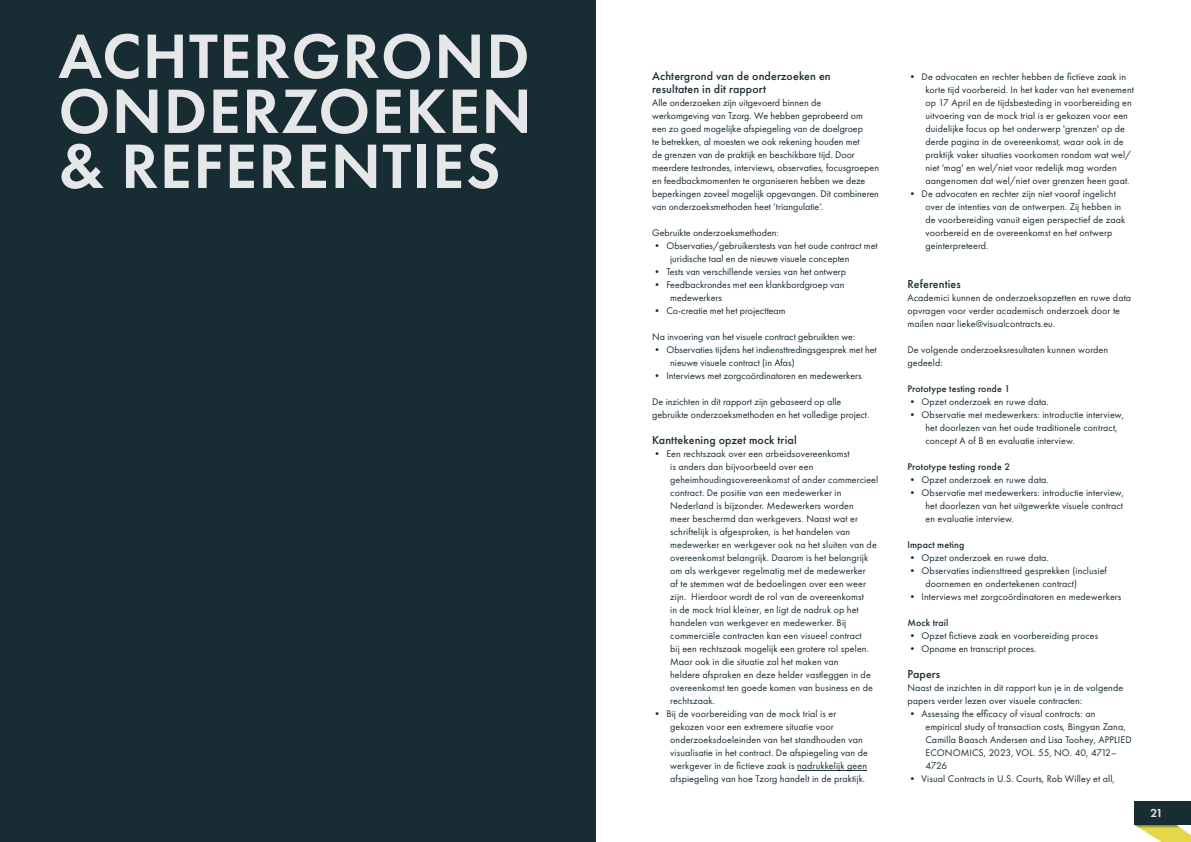
<style>
.page{position:relative;width:1191px;height:842px;background:#fff}
.page>*{position:absolute;margin:0;border:0;box-sizing:border-box;transform-origin:0 0}
.Brood{font:600 65px/55px "Futura PT";letter-spacing:.02em;color:#e6e7e9;text-align:justify}
.Brood-2{font:500 12px/13px "Futura PT";letter-spacing:.01em;color:#1a2d33}
.Brood-3{font:500 12px "Futura PT";letter-spacing:.01em;color:#182c33}
.Brood-4{font:600 12px "Futura PT";color:#e6e7e9}
.Brood-5{font:10px/13px "Futura PT";letter-spacing:.01em;color:#182c33}
.Brood-6{font:500 10px "Futura PT";letter-spacing:.01em;color:#182c33}
</style>
<div class="page">
<div style="left:0;top:0;width:595px;height:842px;background:#182c33"></div>
<svg style="left:1135px;top:825px;width:56px;height:17px"></svg>
<div style="left:1134px;top:801px;width:57px;height:24px;background:#182c33"></div>
<hr style="left:797px;top:770px;width:70px;height:1px;background:#182c33">
<p class="Brood" style="left:58px;top:28px;width:475px">ACHTERGROND ONDERZOEKEN &amp; REFERENTIES</p>
<p class="Brood-2" style="left:652px;top:70px;width:180px">Achtergrond van de onderzoeken en resultaten in dit rapport</p>
<p class="Brood-5" style="left:652px;top:96px;width:228px">Alle onderzoeken zijn uitgevoerd binnen de werkomgeving van Tzorg. We hebben geprobeerd om een zo goed mogelijke afspiegeling van de doelgroep<br>te betrekken, al moesten we ook rekening houden met<br>de grenzen van de praktijk en beschikbare tijd. Door meerdere testrondes, interviews, observaties, focusgroepen en feedbackmomenten te organiseren hebben we deze beperkingen zoveel mogelijk opgevangen. Dit combineren van onderzoeksmethoden heet ‘triangulatie’.</p>
<p class="Brood-5" style="left:652px;top:226px;width:128px">Gebruikte onderzoeksmethoden:</p>
<p class="Brood-5" style="left:670px;top:239px;width:209px;text-indent:-18px">• Observaties/gebruikerstests van het oude contract met juridische taal en de nieuwe visuele concepten</p>
<p class="Brood-5" style="left:652px;top:265px;width:195px">• Tests van verschillende versies van het ontwerp</p>
<p class="Brood-5" style="left:670px;top:278px;width:176px;text-indent:-18px">• Feedbackrondes met een klankbordgroep van medewerkers</p>
<p class="Brood-5" style="left:652px;top:304px;width:135px">• Co-creatie met het projectteam</p>
<p class="Brood-5" style="left:652px;top:330px;width:205px">Na invoering van het visuele contract gebruikten we:</p>
<p class="Brood-5" style="left:670px;top:343px;width:208px;text-indent:-18px">• Observaties tijdens het indiensttredingsgesprek met het nieuwe visuele contract (in Afas)</p>
<p class="Brood-5" style="left:652px;top:369px;width:211px">• Interviews met zorgcoördinatoren en medewerkers</p>
<p class="Brood-5" style="left:652px;top:395px;width:219px">De inzichten in dit rapport zijn gebaseerd op alle gebruikte onderzoeksmethoden en het volledige project.</p>
<p class="Brood-2" style="left:652px;top:434px;width:146px">Kanttekening opzet mock trial</p>
<p class="Brood-5" style="left:670px;top:447px;width:209px;text-indent:-18px">• Een rechtszaak over een arbeidsovereenkomst<br>is anders dan bijvoorbeeld over een geheimhoudingsovereenkomst of ander commercieel contract. De positie van een medewerker in Nederland is bijzonder. Medewerkers worden<br>meer beschermd dan werkgevers. Naast wat er schriftelijk is afgesproken, is het handelen van medewerker en werkgever ook na het sluiten van de overeenkomst belangrijk. Daarom is het belangrijk om als werkgever regelmatig met de medewerker<br>af te stemmen wat de bedoelingen over een weer zijn. Hierdoor wordt de rol van de overeenkomst<br>in de mock trial kleiner, en ligt de nadruk op het handelen van werkgever en medewerker. Bij commerciële contracten kan een visueel contract<br>bij een rechtszaak mogelijk een grotere rol spelen.<br>Maar ook in die situatie zal het maken van<br>heldere afspraken en deze helder vastleggen in de overeenkomst ten goede komen van business en de rechtszaak.</p>
<p class="Brood-5" style="left:670px;top:707px;width:199px;text-indent:-18px">• Bij de voorbereiding van de mock trial is er gekozen voor een extremere situatie voor onderzoeksdoeleinden van het standhouden van visualisatie in het contract. De afspiegeling van de werkgever in de fictieve zaak is nadrukkelijk geen afspiegeling van hoe Tzorg handelt in de praktijk.</p>
<p class="Brood-5" style="left:925px;top:70px;width:210px;text-indent:-18px">• De advocaten en rechter hebben de fictieve zaak in korte tijd voorbereid. In het kader van het evenement op 17 April en de tijdsbesteding in voorbereiding en uitvoering van de mock trial is er gekozen voor een duidelijke focus op het onderwerp 'grenzen' op de derde pagina in de overeenkomst, waar ook in de praktijk vaker situaties voorkomen rondom wat wel/ niet 'mag' en wel/niet voor redelijk mag worden aangenomen dat wel/niet over grenzen heen gaat.</p>
<p class="Brood-5" style="left:925px;top:187px;width:201px;text-indent:-18px">• De advocaten en rechter zijn niet vooraf ingelicht over de intenties van de ontwerpen. Zij hebben in de voorbereiding vanuit eigen perspectief de zaak voorbereid en de overeenkomst en het ontwerp geinterpreteerd.</p>
<p class="Brood-3" style="left:907px;top:277px;width:55px">Referenties</p>
<p class="Brood-5" style="left:907px;top:291px;width:225px">Academici kunnen de onderzoeksopzetten en ruwe data opvragen voor verder academisch onderzoek door te mailen naar lieke@visualcontracts.eu.</p>
<p class="Brood-5" style="left:907px;top:343px;width:202px">De volgende onderzoeksresultaten kunnen worden gedeeld:</p>
<p class="Brood-6" style="left:907px;top:383px;width:104px">Prototype testing ronde 1</p>
<p class="Brood-5" style="left:907px;top:395px;width:143px">• Opzet onderzoek en ruwe data.</p>
<p class="Brood-5" style="left:925px;top:408px;width:200px;text-indent:-18px">• Observatie met medewerkers: introductie interview, het doorlezen van het oude traditionele contract, concept A of B en evaluatie interview.</p>
<p class="Brood-6" style="left:907px;top:461px;width:104px">Prototype testing ronde 2</p>
<p class="Brood-5" style="left:907px;top:473px;width:143px">• Opzet onderzoek en ruwe data.</p>
<p class="Brood-5" style="left:925px;top:486px;width:200px;text-align:justify;text-indent:-18px">• Observatie met medewerkers: introductie interview, het doorlezen van het uitgewerkte visuele contract en evaluatie interview.</p>
<p class="Brood-6" style="left:907px;top:539px;width:59px">Impact meting</p>
<p class="Brood-5" style="left:907px;top:551px;width:143px">• Opzet onderzoek en ruwe data.</p>
<p class="Brood-5" style="left:925px;top:564px;width:183px;text-indent:-18px">• Observaties indiensttreed gesprekken (inclusief doornemen en ondertekenen contract)</p>
<p class="Brood-5" style="left:907px;top:590px;width:215px">• Interviews met zorgcoördinatoren en medewerkers</p>
<p class="Brood-6" style="left:907px;top:617px;width:42px">Mock trail</p>
<p class="Brood-5" style="left:907px;top:629px;width:192px">• Opzet fictieve zaak en voorbereiding proces</p>
<p class="Brood-5" style="left:907px;top:642px;width:130px">• Opname en transcript proces.</p>
<p class="Brood-3" style="left:907px;top:667px;width:34px">Papers</p>
<p class="Brood-5" style="left:907px;top:681px;width:217px">Naast de inzichten in dit rapport kun je in de volgende papers verder lezen over visuele contracten:</p>
<p class="Brood-5" style="left:925px;top:707px;width:208px;text-indent:-18px">• Assessing the efficacy of visual contracts: an empirical study of transaction costs, Bingyan Zana, Camilla Baasch Andersen and Lisa Toohey, APPLIED ECONOMICS, 2023, VOL. 55, NO. 40, 4712– 4726</p>
<p class="Brood-5" style="left:907px;top:772px;width:209px">• Visual Contracts in U.S. Courts, Rob Willey et all,</p>
<p class="Brood-4" style="left:1150px;top:806px;width:14px">21</p>
</div>
